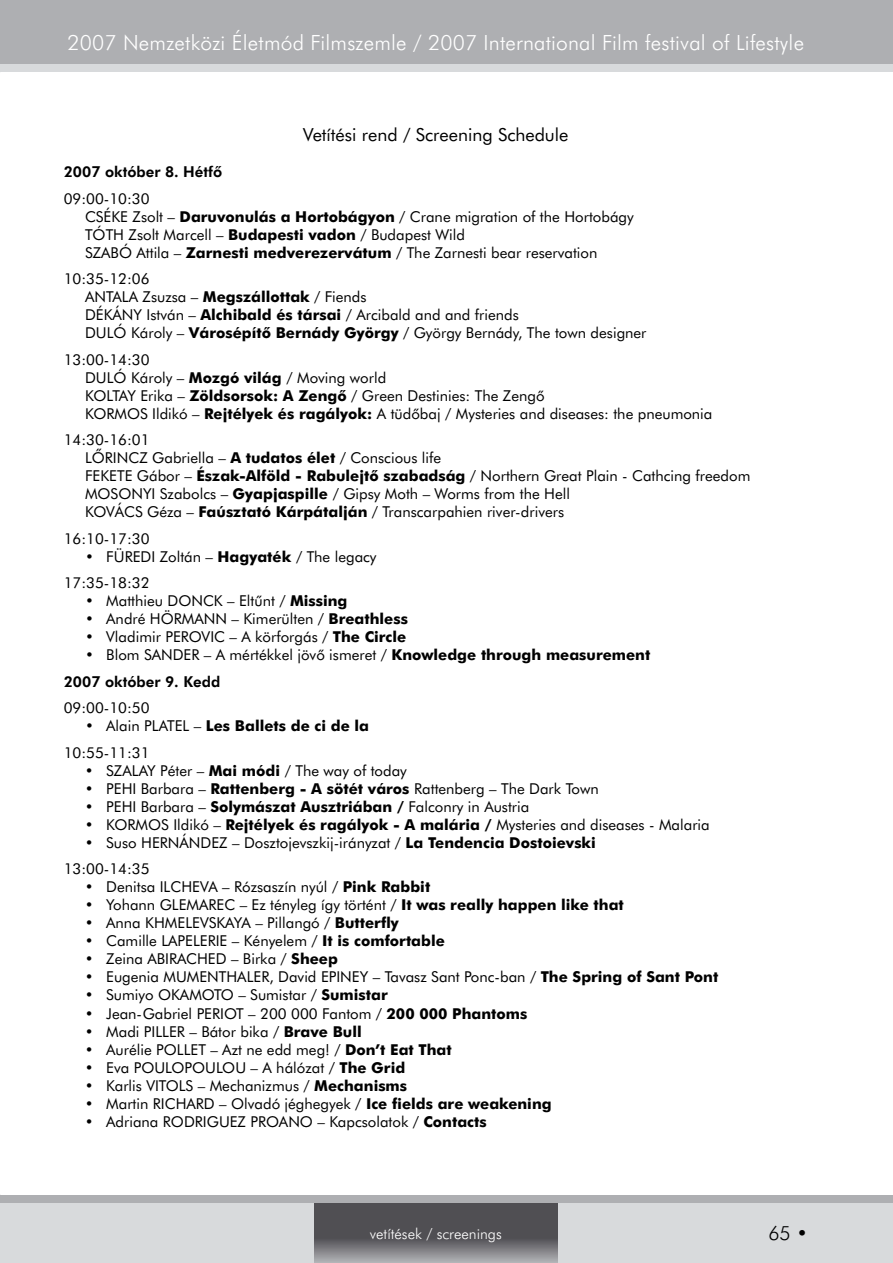
<style>
.page{position:relative;width:893px;height:1263px;background:#fff}
.page>*{position:absolute;margin:0;border:0;box-sizing:border-box;transform-origin:0 0}
.t1{font:300 21px "H Futura";letter-spacing:.01em;color:#fff}
.t2{font:300 19.5px "H Futura";color:#000}
.t3{font:18px "H Futura Normal";color:#000}
.t4{font:15px/18px "H Futura Normal";color:#000}
.t5{font:15px "Futura Hv HU Normal";color:#000}
.t6{font:15px "H Futura Bold";color:#000}
.t7{font:300 15px "H Futura";color:#fff}
.s1{font-family:"H Futura Bold"}
.s2{font-family:"H Futura Normal"}
</style>
<div class="page">
<div style="left:0;top:1195px;width:893px;height:64px;background:#aeafb2"></div>
<div style="left:0;top:9px;width:893px;height:63px;background:#d8dadc"></div>
<div style="left:0;top:0;width:893px;height:64px;background:#aeafb2"></div>
<div style="left:0;top:1203px;width:893px;height:60px;background:#d8dadc"></div>
<svg style="left:315px;top:1203px;width:242px;height:60px;background:#656468"></svg>
<h1 class="t1" style="left:68px;top:30px;width:738px">2007 Nemzetközi Életmód Filmszemle / 2007 International Film festival of Lifestyle</h1>
<p class="t3" style="left:303px;top:124px;width:267px">Vetítési rend / Screening Schedule</p>
<p class="t5" style="left:64px;top:163px;width:160px">2007 október 8. Hétfô</p>
<p class="t4" style="left:85px;top:189px;width:550px;text-indent:-21px">09:00-10:30<br>CSÉKE Zsolt – <span class="s1">Daruvonulás a Hortobágyon</span> / Crane migration of the Hortobágy TÓTH Zsolt Marcell – <span class="s1">Budapesti vadon</span> / Budapest Wild<br>SZABÓ Attila – <span class="s1">Zarnesti medverezervátum</span> / The Zarnesti bear reservation</p>
<p class="t4" style="left:85px;top:270px;width:563px;text-indent:-21px">10:35-12:06<br>ANTALA Zsuzsa – <span class="s1">Megszállottak</span> / Fiends<br>DÉKÁNY István – <span class="s1">Alchibald és társai</span> / Arcibald and and friends<br>DULÓ Károly – <span class="s1">Városépítô Bernády György</span> / György Bernády, The town designer</p>
<p class="t4" style="left:85px;top:350px;width:629px;text-indent:-21px">13:00-14:30<br>DULÓ Károly – <span class="s1">Mozgó világ</span> / Moving world<br>KOLTAY Erika – <span class="s1">Zöldsorsok: A Zengô</span> / Green Destinies: The Zengô<br>KORMOS Ildikó – <span class="s1">Rejtélyek és ragályok:</span> A tüdôbaj / Mysteries and diseases: the pneumonia</p>
<p class="t4" style="left:85px;top:431px;width:667px;text-indent:-21px">14:30-16:01<br>LÔRINCZ Gabriella – <span class="s1">A tudatos élet</span> / Conscious life<br>FEKETE Gábor – <span class="s1">Észak-Alföld - Rabulejtô szabadság</span> / Northern Great Plain - Cathcing freedom MOSONYI Szabolcs – <span class="s1">Gyapjaspille</span> / Gipsy Moth – Worms from the Hell<br>KOVÁCS Géza – <span class="s1">Faúsztató Kárpátalján</span> / Transcarpahien river-drivers</p>
<p class="t4" style="left:64px;top:529px;width:87px">16:10-17:30</p>
<p class="t4" style="left:64px;top:543px;width:314px;line-height:26.5px;text-indent:21px">• FÜREDI Zoltán – <span class="s1">Hagyaték</span> / The legacy<br>17:35-18:32</p>
<p class="t4" style="left:85px;top:592px;width:264px">• Matthieu DONCK – Eltûnt / <span class="s1">Missing</span></p>
<p class="t4" style="left:85px;top:610px;width:324px">• André HÖRMANN – Kimerülten / <span class="s1">Breathless</span></p>
<p class="t4" style="left:85px;top:628px;width:323px">• Vladimir PEROVIC – A körforgás / <span class="s1">The Circle</span></p>
<p class="t4" style="left:85px;top:646px;width:567px">• Blom SANDER – A mértékkel jövô ismeret / <span class="s1">Knowledge through measurement</span></p>
<p class="t5" style="left:64px;top:672px;width:158px">2007 október 9. Kedd</p>
<p class="t4" style="left:64px;top:699px;width:87px">09:00-10:50</p>
<p class="t6" style="left:85px;top:717px;width:286px"><span class="s2">• Alain PLATEL –</span> Les Ballets de ci de la</p>
<p class="t4" style="left:64px;top:743px;width:87px">10:55-11:31</p>
<p class="t4" style="left:85px;top:761px;width:323px">• SZALAY Péter – <span class="s1">Mai módi</span> / The way of today</p>
<p class="t4" style="left:85px;top:779px;width:515px">• PEHI Barbara – <span class="s1">Rattenberg - A sötét város</span> Rattenberg – The Dark Town</p>
<p class="t4" style="left:85px;top:797px;width:446px">• PEHI Barbara – <span class="s1">Solymászat Ausztriában /</span> Falconry in Austria</p>
<p class="t4" style="left:85px;top:815px;width:626px">• KORMOS Ildikó – <span class="s1">Rejtélyek és ragályok - A malária /</span> Mysteries and diseases - Malaria</p>
<p class="t4" style="left:64px;top:829px;width:534px;line-height:26.5px;text-indent:21px">• Suso HERNÁNDEZ – Dosztojevszkij-irányzat / <span class="s1">La Tendencia Dostoievski<br></span>13:00-14:35</p>
<p class="t4" style="left:85px;top:878px;width:347px">• Denitsa ILCHEVA – Rózsaszín nyúl / <span class="s1">Pink Rabbit</span></p>
<p class="t4" style="left:85px;top:896px;width:540px">• Yohann GLEMAREC – Ez tényleg így történt / <span class="s1">It was really happen like that</span></p>
<p class="t4" style="left:85px;top:914px;width:315px">• Anna KHMELEVSKAYA – Pillangó / <span class="s1">Butterfly</span></p>
<p class="t4" style="left:85px;top:932px;width:361px">• Camille LAPELERIE – Kényelem / <span class="s1">It is comfortable</span></p>
<p class="t4" style="left:85px;top:950px;width:255px">• Zeina ABIRACHED – Birka / <span class="s1">Sheep</span></p>
<p class="t4" style="left:85px;top:968px;width:635px">• Eugenia MUMENTHALER, David EPINEY – Tavasz Sant Ponc-ban / <span class="s1">The Spring of Sant Pont</span></p>
<p class="t4" style="left:85px;top:986px;width:304px">• Sumiyo OKAMOTO – Sumistar / <span class="s1">Sumistar</span></p>
<p class="t4" style="left:85px;top:1004px;width:444px">• Jean-Gabriel PERIOT – 200 000 Fantom / <span class="s1">200 000 Phantoms</span></p>
<p class="t4" style="left:85px;top:1022px;width:278px">• Madi PILLER – Bátor bika / <span class="s1">Brave Bull</span></p>
<p class="t4" style="left:85px;top:1040px;width:368px">• Aurélie POLLET – Azt ne edd meg! / <span class="s1">Don’t Eat That</span></p>
<p class="t4" style="left:85px;top:1058px;width:322px">• Eva POULOPOULOU – A hálózat / <span class="s1">The Grid</span></p>
<p class="t4" style="left:85px;top:1076px;width:324px">• Karlis VITOLS – Mechanizmus / <span class="s1">Mechanisms</span></p>
<p class="t4" style="left:85px;top:1094px;width:468px">• Martin RICHARD – Olvadó jéghegyek / <span class="s1">Ice fields are weakening</span></p>
<p class="t4" style="left:85px;top:1112px;width:403px">• Adriana RODRIGUEZ PROANO – Kapcsolatok / <span class="s1">Contacts</span></p>
<p class="t7" style="left:370px;top:1224px;width:134px">vetítések / screenings</p>
<h2 class="t2" style="left:768px;top:1221px;width:41px">65 •</h2>
</div>
